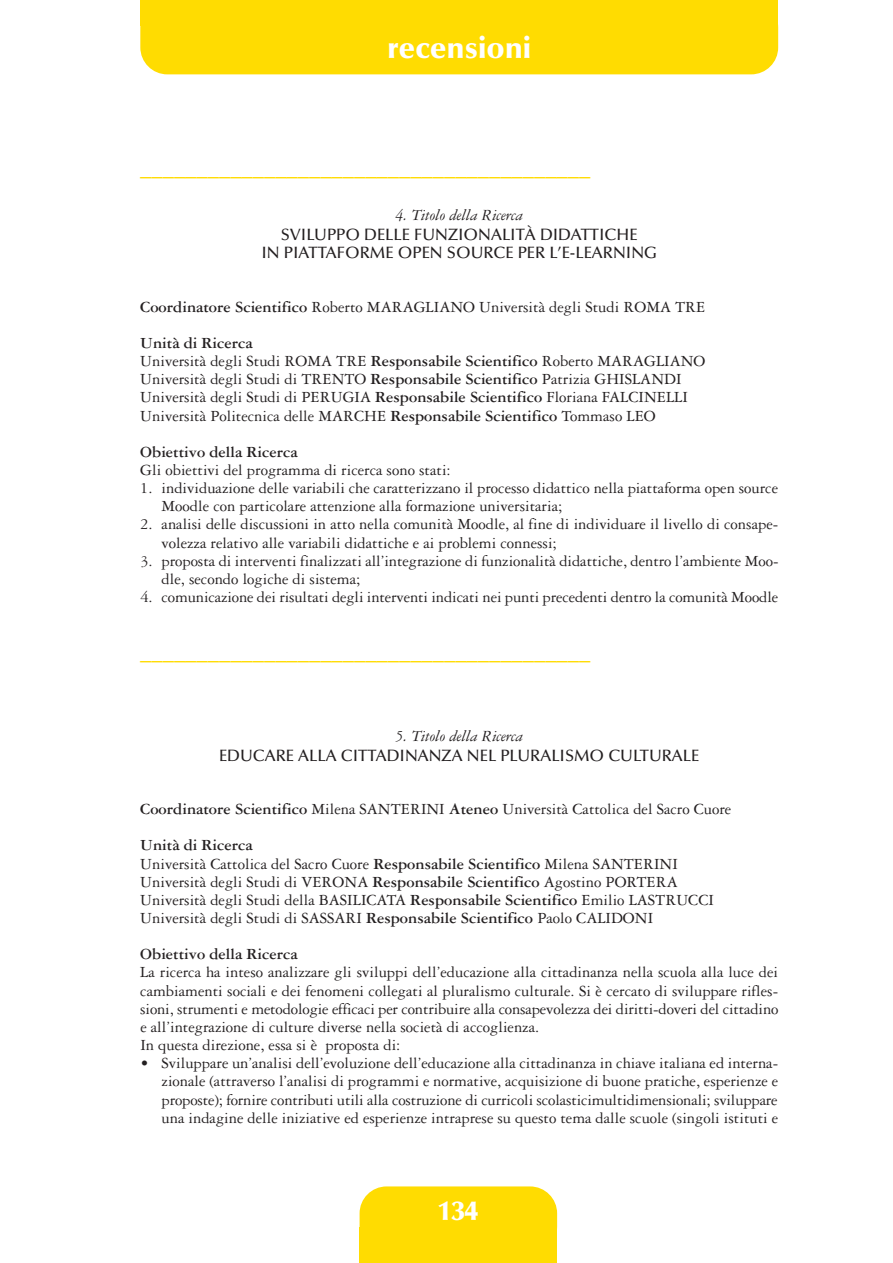
<style>
.page{position:relative;width:893px;height:1263px;background:#fff}
.page>*{position:absolute;margin:0;border:0;box-sizing:border-box;transform-origin:0 0}
.t1{font:900 30px "Optima";color:#fff}
.t2{font:900 27px "Optima";color:#fff}
.t3{font:700 22.5px "Garamond Three";color:#ffdc01}
.t4{font:16.5px/18.1px "Garamond Three";color:#231f20}
.t5{font:500 16.5px/19.2px "Optima";color:#231f20;text-align:center}
.s1{font-family:"Garamond Three";font-weight:400;font-style:italic}
.s2{font-weight:700}
</style>
<div class="page">
<div style="left:140px;top:1px;width:638px;height:73px;background:#ffdc01;border-radius:27px"></div>
<div style="left:140px;top:0;width:638px;height:26px;background:#ffdc01"></div>
<div style="left:360px;top:1227px;width:197px;height:36px;background:#ffdc01"></div>
<div style="left:360px;top:1186px;width:197px;height:67px;background:#ffdc01;border-radius:27px"></div>
<p class="t1" style="left:387px;top:35px;width:146px">recensioni</p>
<p class="t3" style="left:140px;top:167px;width:452px">––––––––––––––––––––––––––––––––––––––––</p>
<p class="t5" style="left:261px;top:207px;width:397px"><span class="s1">4. Titolo della Ricerca<br></span>SVILUPPO DELLE FUNZIONALITÀ DIDATTICHE<br>IN PIATTAFORME OPEN SOURCE PER L’E-LEARNING</p>
<p class="t4" style="left:140px;top:299px;width:567px"><span class="s2">Coordinatore Scientifico</span> Roberto MARAGLIANO Università degli Studi ROMA TRE</p>
<p class="t4" style="left:140px;top:335px;width:567px"><span class="s2">Unità di Ricerca<br></span>Università degli Studi ROMA TRE <span class="s2">Responsabile Scientifico</span> Roberto MARAGLIANO Università degli Studi di TRENTO <span class="s2">Responsabile Scientifico</span> Patrizia GHISLANDI Università degli Studi di PERUGIA <span class="s2">Responsabile Scientifico</span> Floriana FALCINELLI Università Politecnica delle MARCHE <span class="s2">Responsabile Scientifico</span> Tommaso LEO</p>
<p class="t4" style="left:140px;top:444px;width:312px"><span class="s2">Obiettivo della Ricerca<br></span>Gli obiettivi del programma di ricerca sono stati:</p>
<p class="t4" style="left:162px;top:481px;width:618px;text-indent:-21px">1. individuazione delle variabili che caratterizzano il processo didattico nella piattaforma open source<br>Moodle con particolare attenzione alla formazione universitaria;</p>
<p class="t4" style="left:162px;top:517px;width:618px;text-indent:-21px">2. analisi delle discussioni in atto nella comunità Moodle, al fine di individuare il livello di consape&shy;volezza relativo alle variabili didattiche e ai problemi connessi;</p>
<p class="t4" style="left:162px;top:553px;width:618px;text-indent:-21px">3. proposta di interventi finalizzati all’integrazione di funzionalità didattiche, dentro l’ambiente Moo&shy;dle, secondo logiche di sistema;</p>
<p class="t4" style="left:140px;top:589px;width:639px">4. comunicazione dei risultati degli interventi indicati nei punti precedenti dentro la comunità Moodle</p>
<p class="t3" style="left:140px;top:652px;width:452px">––––––––––––––––––––––––––––––––––––––––</p>
<p class="t5" style="left:219px;top:727px;width:482px;line-height:19.8px"><span class="s1">5. Titolo della Ricerca<br></span>EDUCARE ALLA CITTADINANZA NEL PLURALISMO CULTURALE</p>
<p class="t4" style="left:140px;top:792px;width:593px;line-height:36.3px"><span class="s2">Coordinatore Scientifico</span> Milena SANTERINI <span class="s2">Ateneo</span> Università Cattolica del Sacro Cuore<br><span class="s2">Unità di Ricerca</span></p>
<p class="t4" style="left:140px;top:856px;width:575px">Università Cattolica del Sacro Cuore <span class="s2">Responsabile Scientifico</span> Milena SANTERINI Università degli Studi di VERONA <span class="s2">Responsabile Scientifico</span> Agostino PORTERA Università degli Studi della BASILICATA <span class="s2">Responsabile Scientifico</span> Emilio LASTRUCCI Università degli Studi di SASSARI <span class="s2">Responsabile Scientifico</span> Paolo CALIDONI</p>
<p class="t4" style="left:140px;top:947px;width:640px"><span class="s2">Obiettivo della Ricerca<br></span>La ricerca ha inteso analizzare gli sviluppi dell’educazione alla cittadinanza nella scuola alla luce dei cambiamenti sociali e dei fenomeni collegati al pluralismo culturale. Si è cercato di sviluppare rifles&shy;sioni, strumenti e metodologie efficaci per contribuire alla consapevolezza dei diritti-doveri del cittadino e all’integrazione di culture diverse nella società di accoglienza.<br>In questa direzione, essa si è proposta di:</p>
<p class="t4" style="left:162px;top:1056px;width:618px;text-align:justify;text-indent:-21px">• Sviluppare un’analisi dell’evoluzione dell’educazione alla cittadinanza in chiave italiana ed interna&shy;zionale (attraverso l’analisi di programmi e normative, acquisizione di buone pratiche, esperienze e proposte); fornire contributi utili alla costruzione di curricoli scolasticimultidimensionali; sviluppare una indagine delle iniziative ed esperienze intraprese su questo tema dalle scuole (singoli istituti e</p>
<p class="t2" style="left:438px;top:1200px;width:42px">134</p>
</div>
